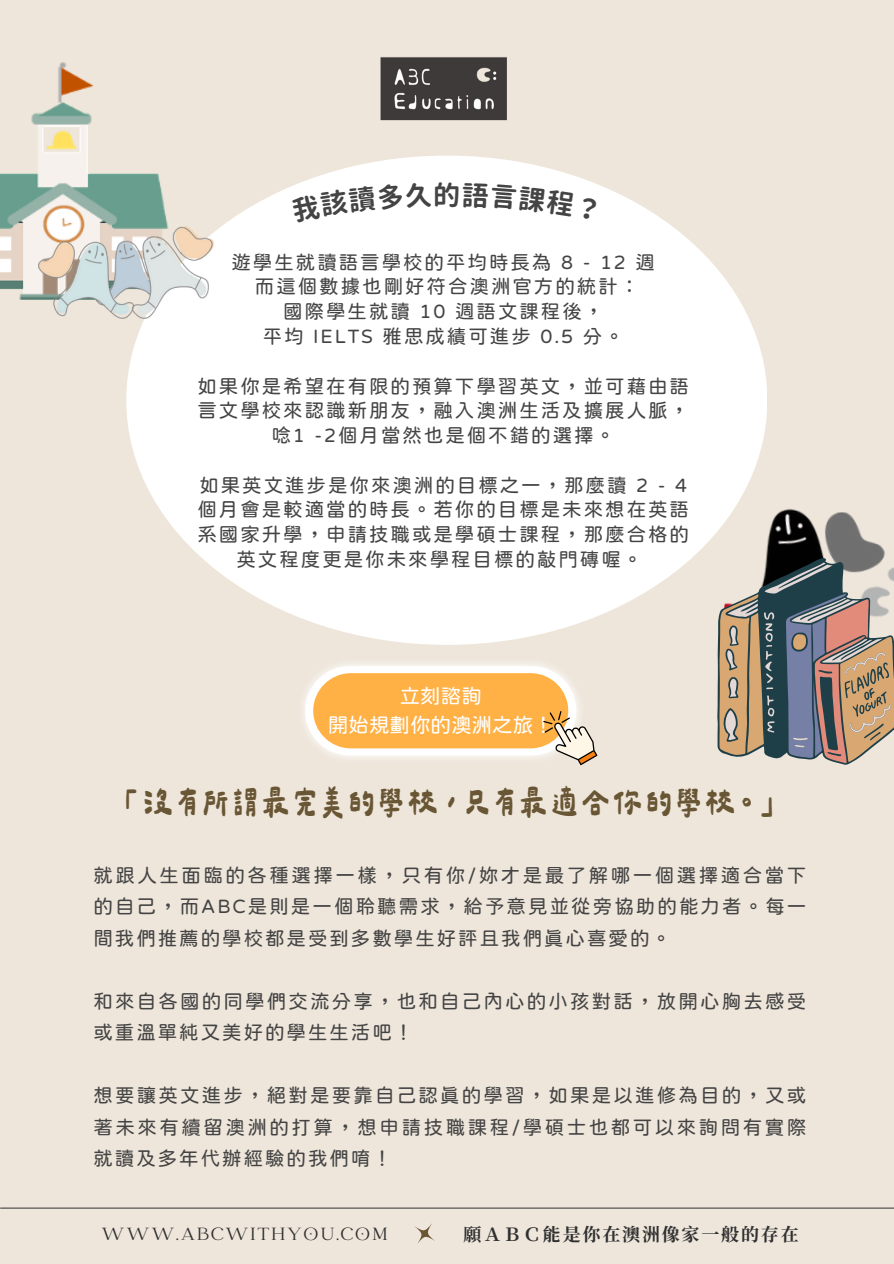
<style>
.page{position:relative;width:894px;height:1264px;background:#fff}
.page>*{position:absolute;margin:0;border:0;box-sizing:border-box;transform-origin:0 0}
.t1{font:34.5px "tsuhsianti Proportional";letter-spacing:.1em;color:#695634}
.t2{font:27px "Gen Jyuu Gothic Monospace Bold";color:#444}
.t3{font:20.55px/28.7px "jf openhuninn 2.0";color:#fff;text-align:center}
.t4{font:19.5px/24.8px "jf openhuninn 2.0";letter-spacing:.1em;color:#444;text-align:center}
.t5{font:19.5px "Catchy Mager";letter-spacing:.1em;color:#303030}
.t6{font:700 18px "Noto Serif TC";letter-spacing:.1em;color:#303030}
</style>
<div class="page">
<div style="left:0;top:0;width:893px;height:1263px;background:#eee6db"></div>
<hr style="left:1px;top:1207px;width:892px;height:1px;background:#444">
<div style="left:126px;top:156px;width:640px;height:489px;background:#fff;border-radius:50%"></div>
<img style="left:715px;top:503px;width:170px;height:55px">
<img style="left:0;top:62px;width:169px;height:238px">
<svg style="left:717px;top:558px;width:176px;height:207px"></svg>
<img style="left:380px;top:57px;width:127px;height:64px">
<svg style="left:414px;top:1223px;width:21px;height:21px"></svg>
<img style="left:38px;top:227px;width:176px;height:91px">
<img style="left:303px;top:664px;width:276px;height:94px">
<div style="left:305px;top:666px;width:271px;height:89px;background:#fff;border-radius:45px"></div>
<div style="left:313px;top:673px;width:255px;height:75px;background:#ffb145;border-radius:38px"></div>
<svg style="left:543px;top:711px;width:54px;height:54px"></svg>
<h3 class="t2" style="left:433px;top:176px;width:28px">的</h3>
<p class="t4" style="left:231px;top:249px;width:425px">遊學生就讀語言學校的平均時長為 8 - 12 週而這個數據也剛好符合澳洲官方的統計：<br>國際學生就讀 10 週語文課程後，<br>平均 IELTS 雅思成績可進步 0.5 分。</p>
<p class="t4" style="left:197px;top:373px;width:493px">如果你是希望在有限的預算下學習英文，並可藉由語言文學校來認識新朋友，融入澳洲生活及擴展人脈，唸1 -2個月當然也是個不錯的選擇。</p>
<p class="t4" style="left:197px;top:472px;width:493px">如果英文進步是你來澳洲的目標之一，那麼讀 2 - 4個月會是較適當的時長。若你的目標是未來想在英語系國家升學，申請技職或是學碩士課程，那麼合格的英文程度更是你未來學程目標的敲門磚喔。</p>
<p class="t3" style="left:328px;top:681px;width:227px">立刻諮詢<br>開始規劃你的澳洲之旅！</p>
<h1 class="t1" style="left:123px;top:785px;width:654px">「沒有所謂最完美的學校，只有最適合你的學校。」</h1>
<p class="t4" style="left:93px;top:858px;width:714px;line-height:31.5px;text-align:justify">就跟人生面臨的各種選擇一樣，只有你/妳才是最了解哪一個選擇適合當下的自己，而ABC是則是一個聆聽需求，給予意見並從旁協助的能力者。每一間我們推薦的學校都是受到多數學生好評且我們真心喜愛的。</p>
<p class="t4" style="left:93px;top:984px;width:714px;line-height:31.5px;text-align:left">和來自各國的同學們交流分享，也和自己內心的小孩對話，放開心胸去感受或重溫單純又美好的學生生活吧！</p>
<p class="t4" style="left:93px;top:1079px;width:714px;line-height:31.5px;text-align:justify">想要讓英文進步，絕對是要靠自己認真的學習，如果是以進修為目的，又或著未來有續留澳洲的打算，想申請技職課程/學碩士也都可以來詢問有實際就讀及多年代辦經驗的我們唷！</p>
<h3 class="t5" style="left:102px;top:1224px;width:287px">WWW.ABCWITHYOU.COM</h3>
<h3 class="t6" style="left:463px;top:1220px;width:336px">願ＡＢＣ能是你在澳洲像家一般的存在</h3>
</div>
